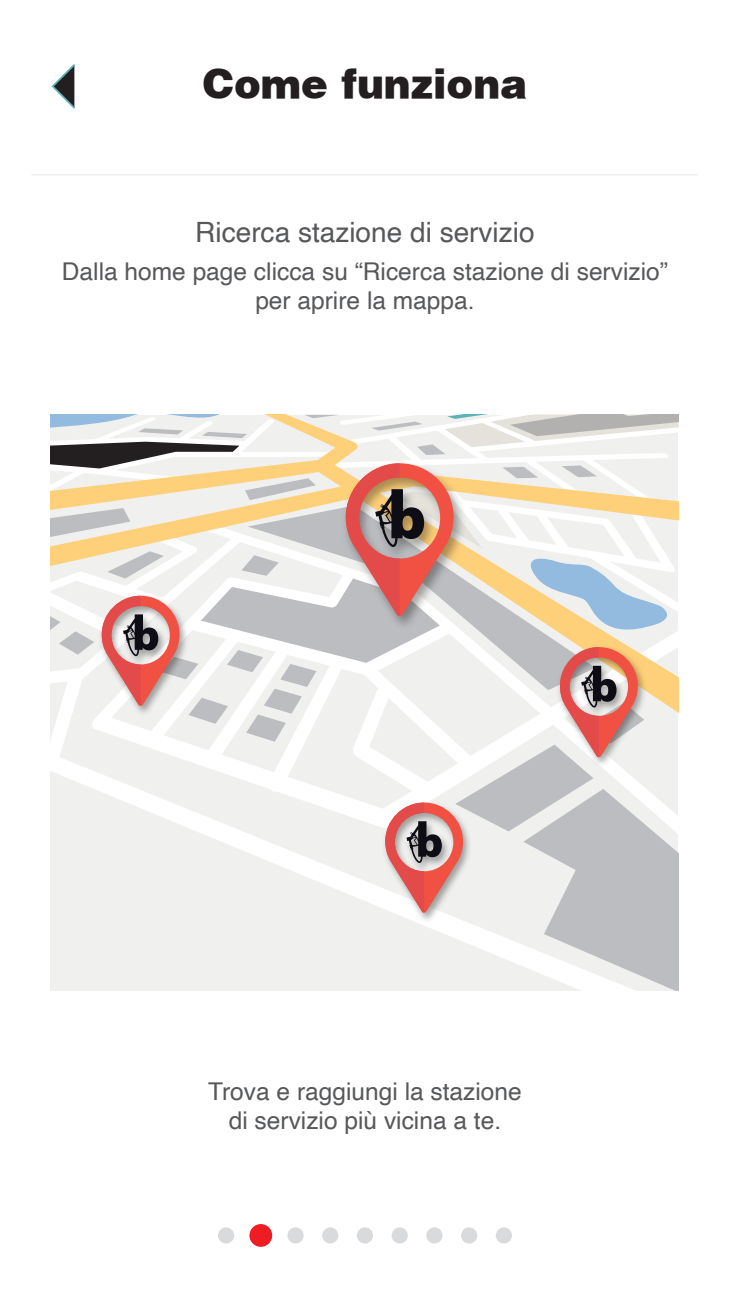
<style>
.page{position:relative;width:730px;height:1299px;background:#fff}
.page>*{position:absolute;margin:0;border:0;box-sizing:border-box;transform-origin:0 0}
.t1{font:900 40.25px "Helvetica";color:#231f20}
.t2{font:28px "Helvetica";color:#57585a}
.t3{font:24.5px/29.4px "Helvetica";color:#57585a;text-align:center}
</style>
<div class="page">
<div style="left:249px;top:1224px;width:23px;height:22px;background:#ee1d23;border-radius:50%"></div>
<div style="left:287px;top:1227px;width:17px;height:16px;background:#d9dadb;border-radius:50%"></div>
<div style="left:322px;top:1227px;width:16px;height:16px;background:#d9dadb;border-radius:50%"></div>
<div style="left:357px;top:1227px;width:16px;height:16px;background:#d9dadb;border-radius:50%"></div>
<div style="left:391px;top:1227px;width:17px;height:16px;background:#d9dadb;border-radius:50%"></div>
<div style="left:426px;top:1227px;width:16px;height:16px;background:#d9dadb;border-radius:50%"></div>
<div style="left:461px;top:1227px;width:16px;height:16px;background:#d9dadb;border-radius:50%"></div>
<div style="left:496px;top:1227px;width:16px;height:16px;background:#d9dadb;border-radius:50%"></div>
<div style="left:218px;top:1227px;width:16px;height:16px;background:#d9dadb;border-radius:50%"></div>
<svg style="left:51px;top:64px;width:24px;height:45px"></svg>
<hr style="left:31px;top:174px;width:667px;height:1px;background:#f0f1ef">
<svg style="left:51px;top:415px;width:627px;height:575px"></svg>
<h1 class="t1" style="left:203px;top:57px;width:326px">Come funziona</h1>
<p class="t2" style="left:195px;top:211px;width:341px">Ricerca stazione di servizio</p>
<p class="t3" style="left:62px;top:257px;width:607px">Dalla home page clicca su “Ricerca stazione di servizio” per aprire la mappa.</p>
<p class="t3" style="left:208px;top:1077px;width:315px">Trova e raggiungi la stazione di servizio più vicina a te.</p>
</div>
